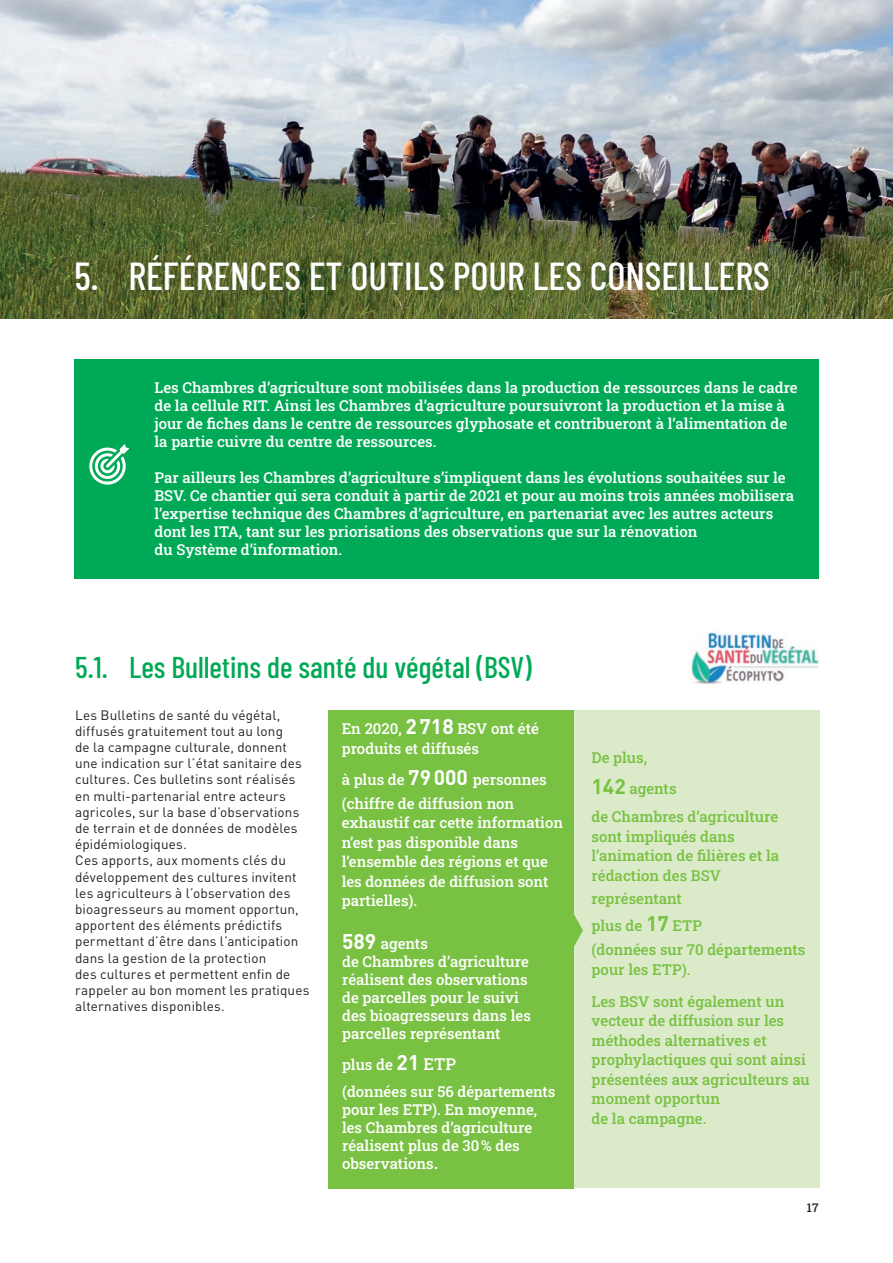
<style>
.page{position:relative;width:893px;height:1263px;background:#fff}
.page>*{position:absolute;margin:0;border:0;box-sizing:border-box;transform-origin:0 0}
.t1{font:500 39px "Barlow Condensed";color:#fff}
.t2{font:500 30px "Barlow Condensed";color:#00a955}
.t3{font:15px/18px "Roboto Slab";color:#fff}
.t4{font:15px/19.5px "Roboto Slab";color:#79c142}
.t5{font:13.5px/16.2px "DIN Pro";letter-spacing:.01em;color:#231f20}
.t6{font:12px "Roboto Slab";color:#231f20}
.s1{font-family:"DIN Pro";font-weight:700;font-size:21px}
.s2{font-size:16.5px}
.s3{font-size:18px}
</style>
<div class="page">
<img style="left:0;top:0;width:893px;height:319px">
<img style="left:691px;top:631px;width:128px;height:53px">
<div style="left:74px;top:359px;width:745px;height:219px;background:#00a955"></div>
<svg style="left:89px;top:444px;width:40px;height:41px"></svg>
<hr style="left:0;top:179px;width:1px;height:140px;background:#79c142">
<div style="left:328px;top:710px;width:246px;height:478px;background:#79c142"></div>
<div style="left:574px;top:710px;width:245px;height:478px;background:#dbebca"></div>
<svg style="left:574px;top:914px;width:9px;height:33px"></svg>
<h1 class="t1" style="left:74px;top:248px;width:697px">5. RÉFÉRENCES ET OUTILS POUR LES CONSEILLERS</h1>
<p class="t3" style="left:154px;top:378px;width:645px">Les Chambres d’agriculture sont mobilisées dans la production de ressources dans le cadre de la cellule RIT. Ainsi les Chambres d’agriculture poursuivront la production et la mise à jour de fiches dans le centre de ressources glyphosate et contribueront à l’alimentation de la partie cuivre du centre de ressources.</p>
<p class="t3" style="left:154px;top:468px;width:641px">Par ailleurs les Chambres d’agriculture s’impliquent dans les évolutions souhaitées sur le BSV. Ce chantier qui sera conduit à partir de 2021 et pour au moins trois années mobilisera l’expertise technique des Chambres d’agriculture, en partenariat avec les autres acteurs dont les ITA, tant sur les priorisations des observations que sur la rénovation<br>du Système d’information.</p>
<h2 class="t2" style="left:75px;top:646px;width:458px">5.1. Les Bulletins de santé du végétal (BSV)</h2>
<p class="t5" style="left:75px;top:705px;width:236px">Les Bulletins de santé du végétal, diffusés gratuitement tout au long<br>de la campagne culturale, donnent une indication sur l’état sanitaire des cultures. Ces bulletins sont réalisés en multi-partenarial entre acteurs agricoles, sur la base d’observations de terrain et de données de modèles épidémiologiques.<br>Ces apports, aux moments clés du développement des cultures invitent les agriculteurs à l’observation des bioagresseurs au moment opportun, apportent des éléments prédictifs permettant d’être dans l’anticipation dans la gestion de la protection<br>des cultures et permettent enfin de rappeler au bon moment les pratiques alternatives disponibles.</p>
<p class="t3" style="left:342px;top:719px;width:199px;line-height:19.5px">En 2020, <span class="s1">2718</span> BSV ont été produits et diffusés</p>
<p class="t3" style="left:342px;top:767px;width:207px;line-height:23.7px">à plus de <span class="s1">79000</span> personnes (chiffre de diffusion non</p>
<p class="t3" style="left:342px;top:812px;width:223px;line-height:19.5px">exhaustif car cette information n’est pas disponible dans l’ensemble des régions et que les données de diffusion sont partielles).</p>
<p class="t3" style="left:342px;top:934px;width:190px"><span class="s1">589</span> agents<br>de Chambres d’agriculture réalisent des observations de parcelles pour le suivi des bioagresseurs dans les parcelles représentant</p>
<p class="t3" style="left:342px;top:1051px;width:215px;line-height:26.5px">plus de <span class="s1">21</span> <span class="s2">ETP<br></span>(données sur 56 départements</p>
<p class="t3" style="left:342px;top:1100px;width:197px">pour les ETP). En moyenne, les Chambres d’agriculture réalisent plus de 30 % des observations<span class="s3">.</span></p>
<p class="t4" style="left:591px;top:742px;width:87px;line-height:31px">De plus,<br><span class="s1">142</span> agents</p>
<p class="t4" style="left:591px;top:807px;width:189px">de Chambres d’agriculture sont impliqués dans l’animation de filières et la rédaction des BSV</p>
<p class="t4" style="left:591px;top:885px;width:112px;line-height:26.7px">représentant plus de <span class="s1">17</span> ETP</p>
<p class="t4" style="left:591px;top:939px;width:215px">(données sur 70 départements pour les ETP).</p>
<p class="t4" style="left:591px;top:991px;width:220px">Les BSV sont également un vecteur de diffusion sur les méthodes alternatives et prophylactiques qui sont ainsi présentées aux agriculteurs au moment opportun<br>de la campagne.</p>
<p class="t6" style="left:807px;top:1199px;width:13px">17</p>
</div>
